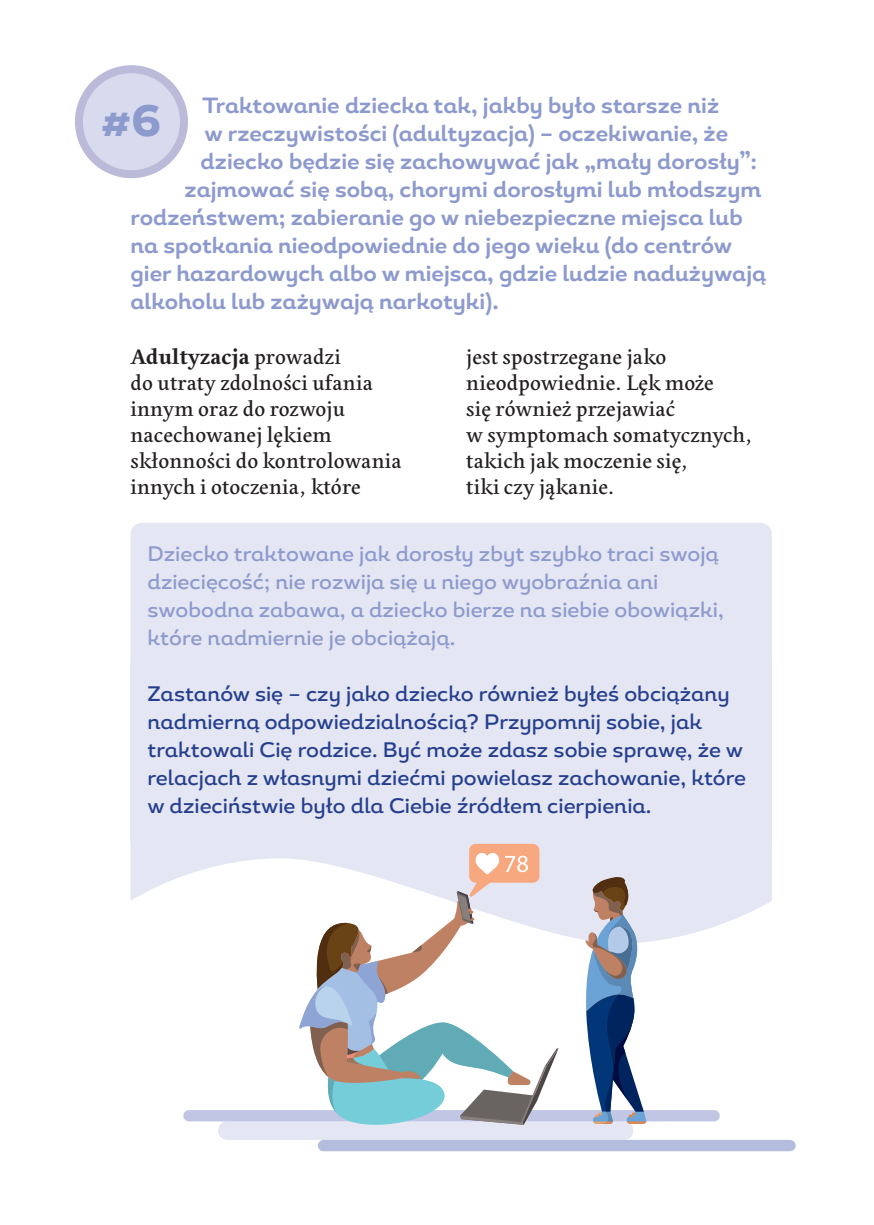
<style>
.page{position:relative;width:874px;height:1225px;background:#fff}
.page>*{position:absolute;margin:0;border:0;box-sizing:border-box;transform-origin:0 0}
.t1{font:800 44px "Magallanes";color:#8d9acd}
.t2{font:700 22px "Magallanes";color:#8d9acd}
.t3{font:22px/26px "Edita";letter-spacing:.01em;color:#231f20}
.t4{font:500 21px/28px "Magallanes";color:#253f8e}
.t5{font:500 21px/28px "Magallanes";color:#8d9acd}
.s1{font-weight:700}
</style>
<div class="page">
<div style="left:218px;top:1121px;width:415px;height:19px;background:#e4e6f3;border-radius:9px"></div>
<div style="left:317px;top:1140px;width:478px;height:11px;background:#b5bddf;border-radius:6px"></div>
<div style="left:183px;top:1110px;width:536px;height:11px;background:#c0c6e3;border-radius:6px"></div>
<div style="left:130px;top:523px;width:641px;height:140px;background:#e4e6f3"></div>
<div style="left:130px;top:663px;width:641px;height:178px;background:#e4e6f3"></div>
<svg style="left:130px;top:841px;width:641px;height:101px;fill:#e4e6f3"></svg>
<div style="left:79px;top:69px;width:105px;height:105px;background:#d8dbee;border-radius:50%"></div>
<div style="left:75px;top:65px;width:113px;height:113px;border:8px solid #bbbbd9;border-radius:50%"></div>
<svg style="left:584px;top:876px;width:62px;height:247px"></svg>
<div style="left:469px;top:844px;width:70px;height:38px;background:#f8a87e;border-radius:7px"></div>
<svg style="left:299px;top:853px;width:259px;height:272px"></svg>
<p class="t2" style="left:202px;top:91px;width:518px">Traktowanie dziecka tak, jakby było starsze niż</p>
<p class="t2" style="left:204px;top:119px;width:525px">w rzeczywistości (adultyzacja) – oczekiwanie, że</p>
<p class="t2" style="left:200px;top:147px;width:557px">dziecko będzie się zachowywać jak „mały dorosły”:</p>
<p class="t2" style="left:184px;top:175px;width:578px">zajmować się sobą, chorymi dorosłymi lub młodszym</p>
<p class="t2" style="left:130px;top:203px;width:613px">rodzeństwem; zabieranie go w niebezpieczne miejsca lub</p>
<p class="t2" style="left:130px;top:231px;width:603px">na spotkania nieodpowiednie do jego wieku (do centrów</p>
<p class="t2" style="left:130px;top:259px;width:637px">gier hazardowych albo w miejsca, gdzie ludzie nadużywają</p>
<p class="t2" style="left:130px;top:287px;width:369px">alkoholu lub zażywają narkotyki).</p>
<p class="t3" style="left:130px;top:344px;width:272px"><span class="s1">Adultyzacja</span> prowadzi<br>do utraty zdolności ufania innym oraz do rozwoju nacechowanej lękiem skłonności do kontrolowania innych i otoczenia, które</p>
<p class="t3" style="left:466px;top:344px;width:288px">jest spostrzegane jako nieodpowiednie. Lęk może<br>się również przejawiać<br>w symptomach somatycznych, takich jak moczenie się,<br>tiki czy jąkanie.</p>
<h1 class="t1" style="left:100px;top:93px;width:62px">#6</h1>
<p class="t5" style="left:147px;top:540px;width:577px">Dziecko traktowane jak dorosły zbyt szybko traci swoją dziecięcość; nie rozwija się u niego wyobraźnia ani swobodna zabawa, a dziecko bierze na siebie obowiązki, które nadmiernie je obciążają.</p>
<p class="t4" style="left:147px;top:680px;width:600px">Zastanów się – czy jako dziecko również byłeś obciążany nadmierną odpowiedzialnością? Przypomnij sobie, jak traktowali Cię rodzice. Być może zdasz sobie sprawę, że w relacjach z własnymi dziećmi powielasz zachowanie, które w dzieciństwie było dla Ciebie źródłem cierpienia.</p>
</div>
